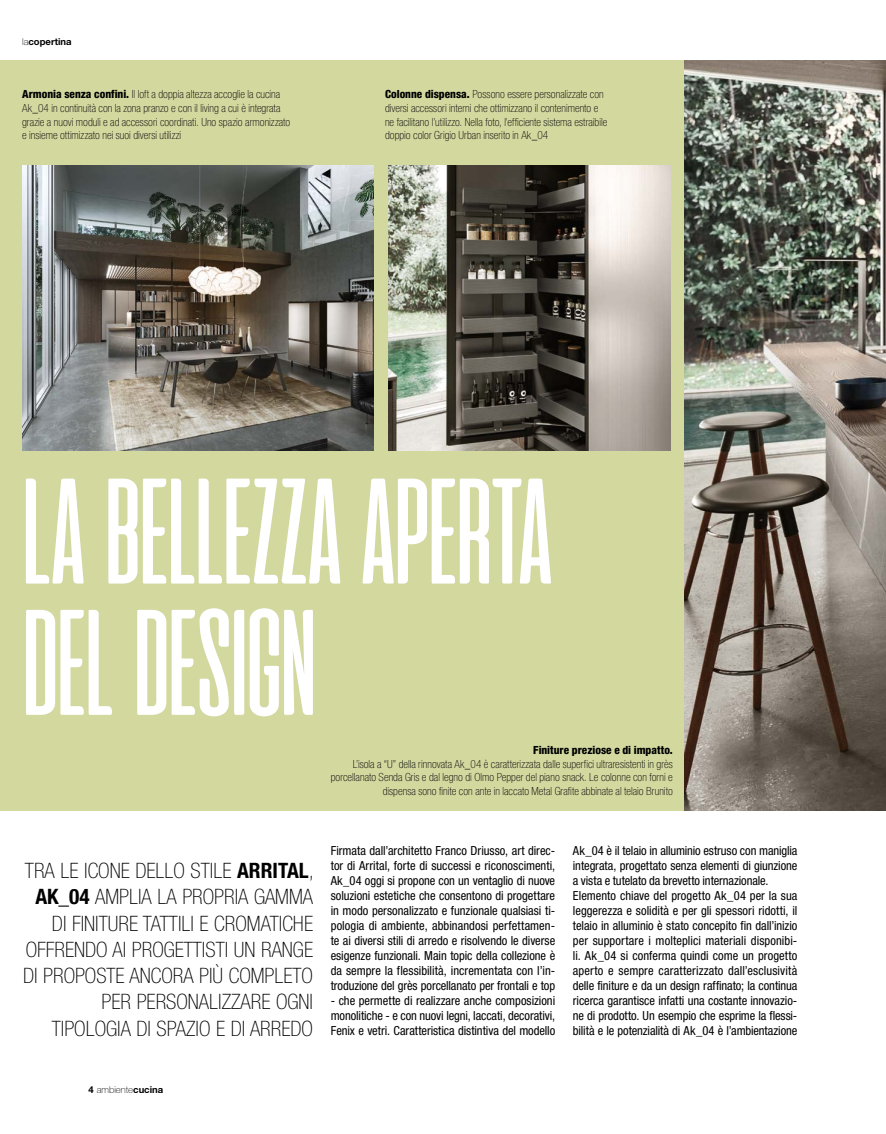
<style>
.page{position:relative;width:886px;height:1134px;background:#fff}
.page>*{position:absolute;margin:0;border:0;box-sizing:border-box;transform-origin:0 0}
.t1{font:150px/131.2px "Cinematografica";letter-spacing:-.01em;color:#fff}
.t2{font:100 condensed 21.25px/26.2px "Helvetica Neue LT Std";color:#000;text-align:right}
.t3{font:condensed 12.5px/15px "Helvetica Neue LT Std";letter-spacing:-.005em;color:#000;text-align:justify}
.t4{font:100 condensed 11.25px/13.8px "Helvetica Neue LT Std";letter-spacing:.005em;color:#000}
.t5{font:800 condensed 11.25px "Helvetica Neue LT Std";color:#000}
.t6{font:100 9.5px "Helvetica Neue LT Std";color:#000}
.t7{font:700 9.5px "Helvetica Neue LT Std";color:#000}
.s1{font-weight:100}
.s2{font-weight:800}
.s3{font-weight:700}
</style>
<div class="page">
<div style="left:0;top:60px;width:886px;height:750px;background:#d3d89f"></div>
<img style="left:684px;top:60px;width:202px;height:750px">
<img style="left:22px;top:165px;width:352px;height:285px">
<img style="left:389px;top:165px;width:281px;height:285px">
<p class="t7" style="left:22px;top:35px;width:51px"><span class="s1">la</span>copertina</p>
<p class="t4" style="left:22px;top:87px;width:270px"><span class="s2">Armonia senza confini.</span> Il loft a doppia altezza accoglie la cucina Ak_04 in continuità con la zona pranzo e con il living a cui è integrata grazie a nuovi moduli e ad accessori coordinati. Uno spazio armonizzato e insieme ottimizzato nei suoi diversi utilizzi</p>
<p class="t4" style="left:385px;top:87px;width:224px"><span class="s2">Colonne dispensa.</span> Possono essere personalizzate con diversi accessori interni che ottimizzano il contenimento e ne facilitano l’utilizzo. Nella foto, l’efficiente sistema estraibile doppio color Grigio Urban inserito in Ak_04</p>
<h1 class="t1" style="left:22px;top:466px;width:532px">LA BELLEZZA APERTA<br>DEL DESIGN</h1>
<p class="t5" style="left:533px;top:743px;width:141px">Finiture preziose e di impatto.</p>
<p class="t4" style="left:331px;top:757px;width:343px;text-align:right">L’isola a “U” della rinnovata Ak_04 è caratterizzata dalle superfici ultraresistenti in grès porcellanato Senda Gris e dal legno di Olmo Pepper del piano snack. Le colonne con forni e dispensa sono finite con ante in laccato Metal Grafite abbinate al telaio Brunito</p>
<h2 class="t2" style="left:23px;top:857px;width:292px">TRA LE ICONE DELLO STILE <span class="s3">ARRITAL</span>,<br><span class="s3">AK_04</span> AMPLIA LA PROPRIA GAMMA<br>DI FINITURE TATTILI E CROMATICHE<br>OFFRENDO AI PROGETTISTI UN RANGE<br>DI PROPOSTE ANCORA PIÙ COMPLETO<br>PER PERSONALIZZARE OGNI<br>TIPOLOGIA DI SPAZIO E DI ARREDO</h2>
<p class="t3" style="left:331px;top:843px;width:226px">Firmata dall’architetto Franco Driusso, art direc&shy;tor di Arrital, forte di successi e riconoscimenti, Ak_04 oggi si propone con un ventaglio di nuove soluzioni estetiche che consentono di progettare in modo personalizzato e funzionale qualsiasi ti&shy;pologia di ambiente, abbinandosi perfettamen&shy;te ai diversi stili di arredo e risolvendo le diverse esigenze funzionali. Main topic della collezione è da sempre la flessibilità, incrementata con l’in&shy;troduzione del grès porcellanato per frontali e top</p>
<p class="t3" style="left:331px;top:993px;width:226px">- che permette di realizzare anche composizioni monolitiche - e con nuovi legni, laccati, decorativi, Fenix e vetri. Caratteristica distintiva del modello</p>
<p class="t3" style="left:573px;top:843px;width:226px;text-align:left">Ak_04 è il telaio in alluminio estruso con maniglia integrata, progettato senza elementi di giunzione a vista e tutelato da brevetto internazionale.<br>Elemento chiave del progetto Ak_04 per la sua leggerezza e solidità e per gli spessori ridotti, il telaio in alluminio è stato concepito fin dall’inizio per supportare i molteplici materiali disponibi&shy;li. Ak_04 si conferma quindi come un progetto aperto e sempre caratterizzato dall’esclusività delle finiture e da un design raffinato; la continua ricerca garantisce infatti una costante innovazio&shy;ne di prodotto. Un esempio che esprime la flessi&shy;bilità e le potenzialità di Ak_04 è l’ambientazione</p>
<p class="t6" style="left:89px;top:1084px;width:76px"><span class="s3">4</span> ambiente<span class="s3">cucina</span></p>
</div>
